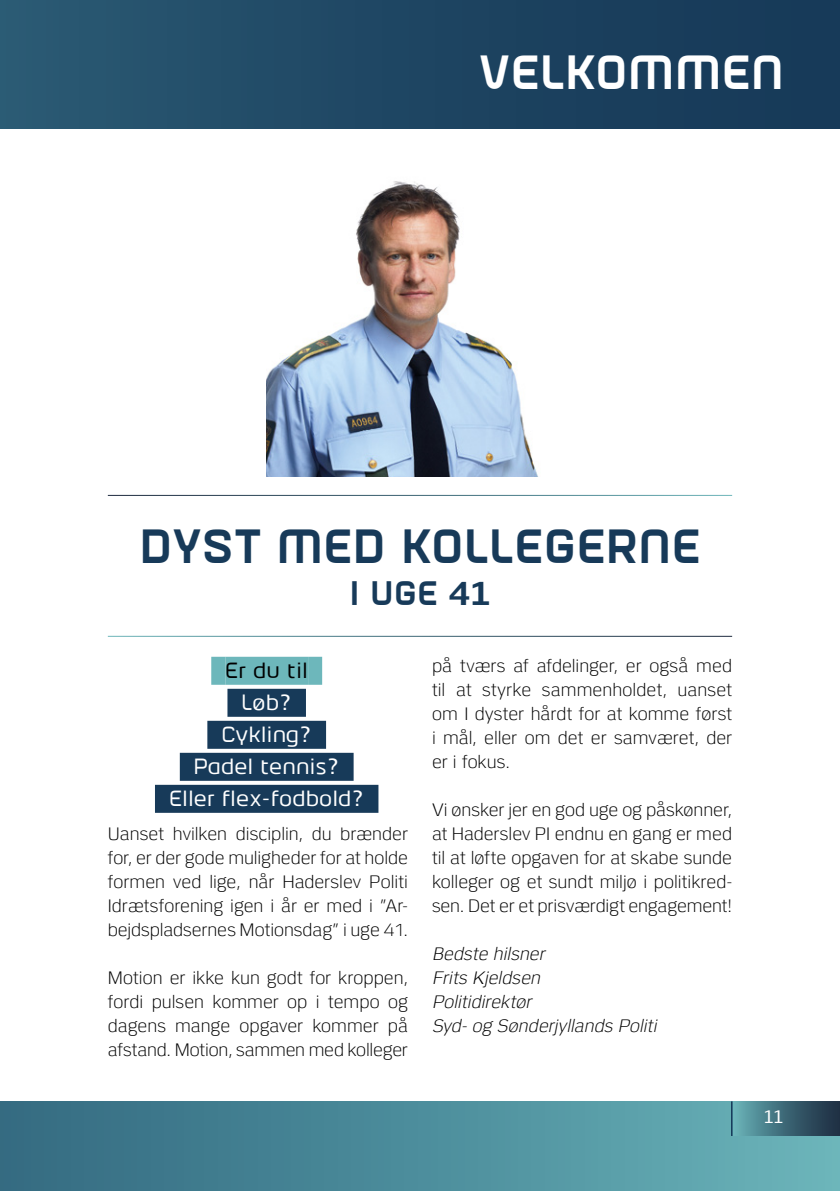
<style>
.page{position:relative;width:840px;height:1191px;background:#fff}
.page>*{position:absolute;margin:0;border:0;box-sizing:border-box;transform-origin:0 0}
.Overskrift{font:700 48px "Firm";letter-spacing:.01em;color:#173a59}
.t1{font:700 48px "Firm";letter-spacing:.005em;color:#fff}
.Overskrift-2{font:700 34px "Firm";color:#173a59}
.t2{font:22px "Firm";color:#fff}
.t3{font:22px "Firm";color:#000}
.Brødtekst{font:300 18px/24px "Politi";color:#000;text-align:justify}
.Brødtekst-2{font:italic 300 18px "Politi";color:#000}
.t4{font:18px "Firm";color:#fff}
</style>
<div class="page">
<div style="left:0;top:1101px;width:839px;height:90px;background:linear-gradient(to right,#326980,#6ab4b9)"></div>
<div style="left:0;top:0;width:839px;height:129px;background:linear-gradient(to right,#295872,#153655)"></div>
<div style="left:732px;top:1101px;width:107px;height:35px;background:linear-gradient(to right,#66b0b6,#19273d)"></div>
<hr style="left:730px;top:1101px;width:2px;height:35px;background:#fff">
<img style="left:266px;top:181px;width:273px;height:296px">
<div style="left:211px;top:657px;width:14px;height:28px;background:#6db7bb"></div>
<div style="left:225px;top:657px;width:83px;height:28px;background:#6db7bb"></div>
<div style="left:308px;top:657px;width:14px;height:28px;background:#6db7bb"></div>
<div style="left:227px;top:689px;width:79px;height:28px;background:#173a59"></div>
<div style="left:207px;top:721px;width:119px;height:28px;background:#173a59"></div>
<div style="left:180px;top:753px;width:173px;height:28px;background:#173a59"></div>
<div style="left:155px;top:785px;width:223px;height:28px;background:#173a59"></div>
<h1 class="t1" style="left:479px;top:44px;width:306px">VELKOMMEN</h1>
<p class="Overskrift" style="left:139px;top:518px;width:562px">DYST MED KOLLEGERNE</p>
<p class="Overskrift-2" style="left:349px;top:573px;width:142px">I UGE 41</p>
<p class="t3" style="left:225px;top:657px;width:84px">Er du til</p>
<p class="t2" style="left:241px;top:689px;width:52px">Løb?</p>
<p class="t2" style="left:221px;top:721px;width:92px">Cykling?</p>
<p class="t2" style="left:194px;top:753px;width:147px">Padel tennis?</p>
<p class="t2" style="left:169px;top:785px;width:197px">Eller flex-fodbold?</p>
<p class="Brødtekst" style="left:108px;top:822px;width:301px">Uanset hvilken disciplin, du brænder for, er der gode muligheder for at holde formen ved lige, når Haderslev Politi Idrætsforening igen i år er med i ”Ar&shy;bejdspladsernes Motionsdag” i uge 41.</p>
<p class="Brødtekst" style="left:108px;top:966px;width:301px">Motion er ikke kun godt for kroppen, fordi pulsen kommer op i tempo og dagens mange opgaver kommer på afstand. Motion, sammen med kolleger</p>
<p class="Brødtekst" style="left:432px;top:654px;width:301px">på tværs af afdelinger, er også med til at styrke sammenholdet, uanset om I dyster hårdt for at komme først i mål, eller om det er samværet, der er i fokus.</p>
<p class="Brødtekst" style="left:432px;top:798px;width:301px">Vi ønsker jer en god uge og påskønner, at Haderslev PI endnu en gang er med til at løfte opgaven for at skabe sunde kolleger og et sundt miljø i politikred&shy;sen. Det er et prisværdigt engagement!</p>
<p class="Brødtekst-2" style="left:432px;top:944px;width:118px">Bedste hilsner</p>
<p class="Brødtekst-2" style="left:432px;top:968px;width:113px">Frits Kjeldsen</p>
<p class="Brødtekst-2" style="left:432px;top:992px;width:105px">Politidirektør</p>
<p class="Brødtekst-2" style="left:432px;top:1016px;width:230px">Syd- og Sønderjyllands Politi</p>
<p class="t4" style="left:763px;top:1106px;width:21px">11</p>
</div>
